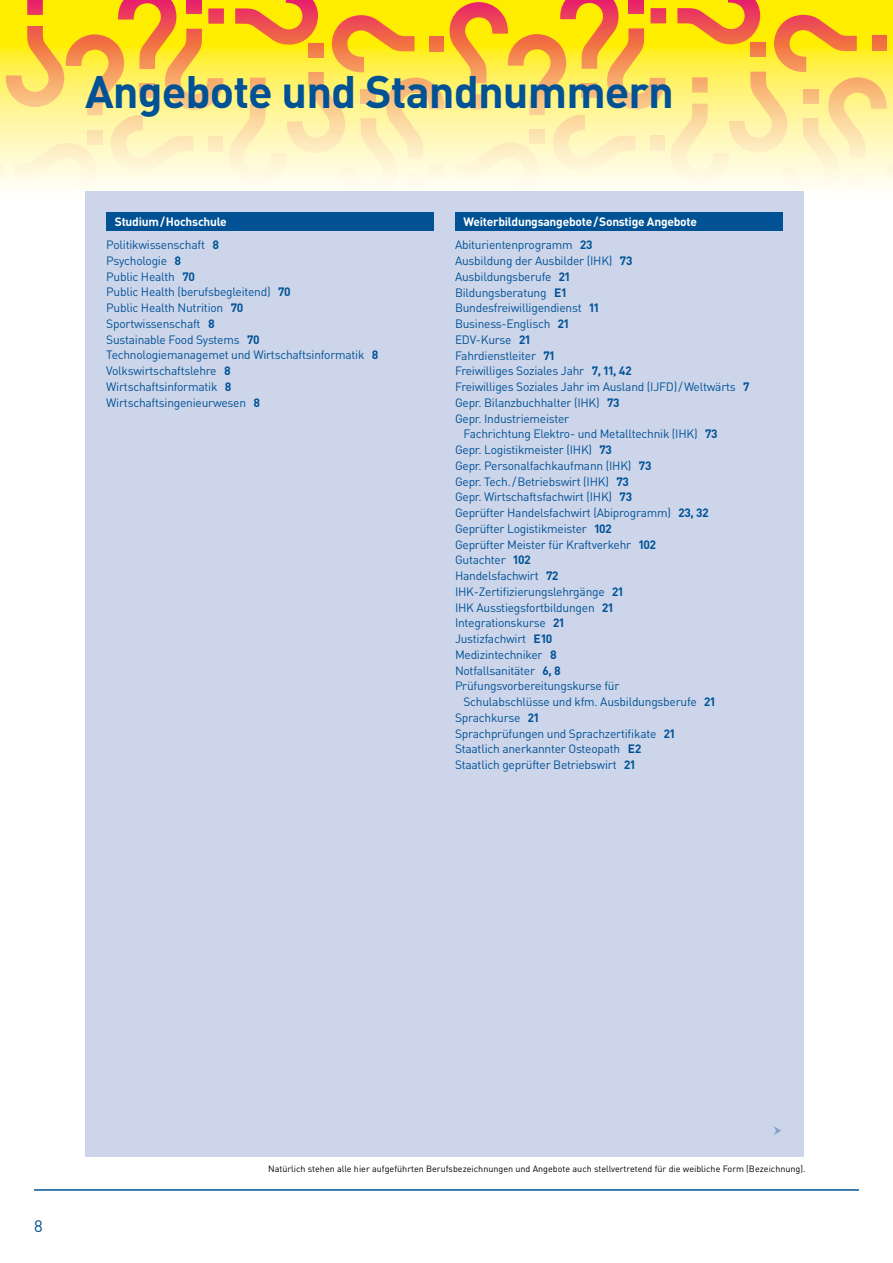
<style>
.page{position:relative;width:893px;height:1263px;background:#fff}
.page>*{position:absolute;margin:0;border:0;box-sizing:border-box;transform-origin:0 0}
.t1{font:700 45px "DIN Pro";letter-spacing:-.02em;color:#005295}
.t2{font:16.5px "DIN Pro";color:#005295}
.t3{font:12px/15.8px "DIN Pro";letter-spacing:-.02em;color:#005295}
.t4{font:700 12px/23.1px "DIN Pro";letter-spacing:-.02em;color:#fff}
.t5{font:9px "DIN Pro";color:#000}
.s1{font-weight:700}
.s2{font-weight:400;color:#005295}
.s3{color:#005295}
</style>
<div class="page">
<hr style="left:34px;top:1189px;width:825px;height:2px;background:#005295">
<svg style="left:0;top:0;width:893px;height:190px;background:#fcde79"></svg>
<div style="left:85px;top:191px;width:719px;height:965px;background:#cdd5ea"></div>
<div style="left:455px;top:213px;width:327px;height:18px;background:#005295"></div>
<div style="left:106px;top:213px;width:328px;height:18px;background:#005295"></div>
<h1 class="t1" style="left:85px;top:61px;width:590px">Angebote und Standnummern</h1>
<p class="t4" style="left:115px;top:210px;width:113px">Studium/Hochschule</p>
<p class="t3" style="left:106px;top:236px;width:274px">Politikwissenschaft <span class="s1">8<br></span>Psychologie <span class="s1">8<br></span>Public Health <span class="s1">70<br></span>Public Health (berufsbegleitend) <span class="s1">70<br></span>Public Health Nutrition <span class="s1">70<br></span>Sportwissenschaft <span class="s1">8<br></span>Sustainable Food Systems <span class="s1">70<br></span>Technologiemanagemet und Wirtschaftsinformatik <span class="s1">8<br></span>Volkswirtschaftslehre <span class="s1">8<br></span>Wirtschaftsinformatik <span class="s1">8<br></span>Wirtschaftsingenieurwesen <span class="s1">8</span></p>
<p class="t4" style="left:455px;top:210px;width:244px;text-indent:9px">Weiterbildungsangebote/Sonstige Angebote<br><span class="s2">Abiturientenprogramm</span> <span class="s3">23</span></p>
<p class="t3" style="left:455px;top:252px;width:179px">Ausbildung der Ausbilder (IHK) <span class="s1">73</span></p>
<p class="t3" style="left:455px;top:268px;width:117px">Ausbildungsberufe <span class="s1">21</span></p>
<p class="t3" style="left:455px;top:284px;width:113px">Bildungsberatung <span class="s1">E 1</span></p>
<p class="t3" style="left:455px;top:300px;width:146px">Bundesfreiwilligendienst <span class="s1">11</span></p>
<p class="t3" style="left:455px;top:315px;width:116px">Business-Englisch <span class="s1">21</span></p>
<p class="t3" style="left:455px;top:331px;width:77px">EDV-Kurse <span class="s1">21</span></p>
<p class="t3" style="left:455px;top:347px;width:101px">Fahrdienstleiter <span class="s1">71</span></p>
<p class="t3" style="left:455px;top:363px;width:178px">Freiwilliges Soziales Jahr <span class="s1">7, 11, 42</span></p>
<p class="t3" style="left:455px;top:378px;width:296px">Freiwilliges Soziales Jahr im Ausland (IJFD)/Weltwärts <span class="s1">7</span></p>
<p class="t3" style="left:455px;top:394px;width:166px">Gepr. Bilanzbuchhalter (IHK) <span class="s1">73</span></p>
<p class="t3" style="left:455px;top:410px;width:116px">Gepr. Industriemeister</p>
<p class="t3" style="left:463px;top:426px;width:256px">Fachrichtung Elektro- und Metalltechnik (IHK) <span class="s1">73</span></p>
<p class="t3" style="left:455px;top:441px;width:159px">Gepr. Logistikmeister (IHK) <span class="s1">73</span></p>
<p class="t3" style="left:455px;top:457px;width:198px">Gepr. Personalfachkaufmann (IHK) <span class="s1">73</span></p>
<p class="t3" style="left:455px;top:473px;width:175px">Gepr. Tech./Betriebswirt (IHK) <span class="s1">73</span></p>
<p class="t3" style="left:455px;top:489px;width:179px">Gepr. Wirtschaftsfachwirt (IHK) <span class="s1">73</span></p>
<p class="t3" style="left:455px;top:504px;width:255px">Geprüfter Handelsfachwirt (Abiprogramm) <span class="s1">23, 32</span></p>
<p class="t3" style="left:455px;top:520px;width:158px">Geprüfter Logistikmeister <span class="s1">102</span></p>
<p class="t3" style="left:455px;top:536px;width:203px">Geprüfter Meister für Kraftverkehr <span class="s1">102</span></p>
<p class="t3" style="left:455px;top:552px;width:77px">Gutachter <span class="s1">102</span></p>
<p class="t3" style="left:455px;top:567px;width:105px">Handelsfachwirt <span class="s1">72</span></p>
<p class="t3" style="left:455px;top:583px;width:170px">IHK-Zertifizierungslehrgänge <span class="s1">21</span></p>
<p class="t3" style="left:455px;top:599px;width:160px">IHK Ausstiegsfortbildungen <span class="s1">21</span></p>
<p class="t3" style="left:455px;top:615px;width:111px">Integrationskurse <span class="s1">21</span></p>
<p class="t3" style="left:455px;top:630px;width:99px">Justizfachwirt <span class="s1">E 10</span></p>
<p class="t3" style="left:455px;top:646px;width:103px">Medizintechniker <span class="s1">8</span></p>
<p class="t3" style="left:455px;top:662px;width:107px">Notfallsanitäter <span class="s1">6, 8</span></p>
<p class="t3" style="left:455px;top:678px;width:166px">Prüfungsvorbereitungskurse für</p>
<p class="t3" style="left:463px;top:693px;width:253px">Schulabschlüsse und kfm. Ausbildungsberufe <span class="s1">21</span></p>
<p class="t3" style="left:455px;top:709px;width:86px">Sprachkurse <span class="s1">21</span></p>
<p class="t3" style="left:455px;top:725px;width:222px">Sprachprüfungen und Sprachzertifikate <span class="s1">21</span></p>
<p class="t3" style="left:455px;top:741px;width:188px">Staatlich anerkannter Osteopath <span class="s1">E 2</span></p>
<p class="t3" style="left:455px;top:756px;width:182px">Staatlich geprüfter Betriebswirt <span class="s1">21</span></p>
<h2 class="t2" style="left:34px;top:1215px;width:10px">8</h2>
<p class="t5" style="left:268px;top:1163px;width:539px">Natürlich stehen alle hier aufgeführten Berufsbezeichnungen und Angebote auch stellvertretend für die weibliche Form (Bezeichnung).</p>
</div>
